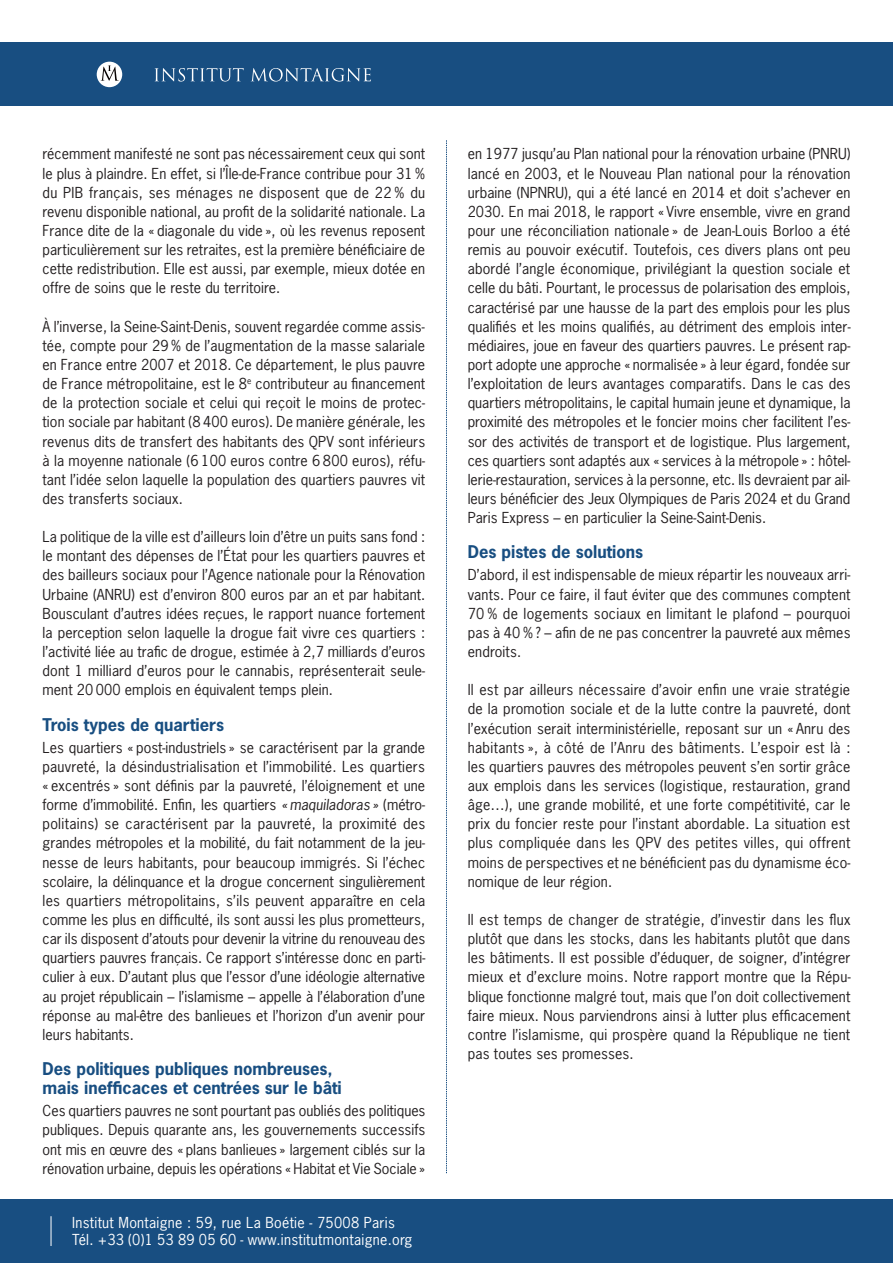
<style>
.page{position:relative;width:893px;height:1263px;background:#fff}
.page>*{position:absolute;margin:0;border:0;box-sizing:border-box;transform-origin:0 0}
.t1{font:700 16.5px/19.2px "News Gothic Std";color:#184e81}
.t2{font:14.25px/19.2px "News Gothic Std";letter-spacing:.005em;color:#231f20;text-align:justify}
.t3{font:14.25px/16.5px "News Gothic Std";letter-spacing:.02em;color:#fff}
.s1{font-style:italic}
</style>
<div class="page">
<div style="left:0;top:1199px;width:893px;height:64px;background:#184e81"></div>
<svg style="left:446px;top:140px;width:1px;height:1034px"></svg>
<div style="left:0;top:43px;width:893px;height:63px;background:#184e81"></div>
<div style="left:97px;top:62px;width:25px;height:25px;background:#fff;border-radius:50%"></div>
<svg style="left:101px;top:65px;width:18px;height:16px"></svg>
<svg style="left:155px;top:68px;width:89px;height:14px"></svg>
<svg style="left:251px;top:68px;width:120px;height:14px"></svg>
<hr style="left:51px;top:1216px;width:1px;height:30px;background:#fff">
<p class="t2" style="left:43px;top:144px;width:384px">récemment manifesté ne sont pas nécessairement ceux qui sont le plus à plaindre. En effet, si l’Île-de-France contribue pour 31 % du PIB français, ses ménages ne disposent que de 22 % du revenu disponible national, au profit de la solidarité nationale. La France dite de la « diagonale du vide », où les revenus reposent particulièrement sur les retraites, est la première bénéficiaire de cette redistribution. Elle est aussi, par exemple, mieux dotée en offre de soins que le reste du territoire.</p>
<p class="t2" style="left:43px;top:317px;width:384px">À l’inverse, la Seine-Saint-Denis, souvent regardée comme assis&shy;tée, compte pour 29 % de l’augmentation de la masse salariale en France entre 2007 et 2018. Ce département, le plus pauvre de France métropolitaine, est le 8<sup>e</sup> contributeur au financement de la protection sociale et celui qui reçoit le moins de protec&shy;tion sociale par habitant (8 400 euros). De manière générale, les revenus dits de transfert des habitants des QPV sont inférieurs à la moyenne nationale (6 100 euros contre 6 800 euros), réfu&shy;tant l’idée selon laquelle la population des quartiers pauvres vit des transferts sociaux.</p>
<p class="t2" style="left:43px;top:527px;width:384px">La politique de la ville est d’ailleurs loin d’être un puits sans fond : le montant des dépenses de l’État pour les quartiers pauvres et des bailleurs sociaux pour l’Agence nationale pour la Rénovation Urbaine (ANRU) est d’environ 800 euros par an et par habitant.<br>Bousculant d’autres idées reçues, le rapport nuance fortement la perception selon laquelle la drogue fait vivre ces quartiers : l’activité liée au trafic de drogue, estimée à 2,7 milliards d’euros dont 1 milliard d’euros pour le cannabis, représenterait seule&shy;ment 20 000 emplois en équivalent temps plein.</p>
<p class="t1" style="left:43px;top:714px;width:183px">Trois types de quartiers</p>
<p class="t2" style="left:43px;top:738px;width:384px">Les quartiers « post-industriels » se caractérisent par la grande pauvreté, la désindustrialisation et l’immobilité. Les quartiers « excentrés » sont définis par la pauvreté, l’éloignement et une forme d’immobilité. Enfin, les quartiers <span class="s1">« maquiladoras »</span> (métro&shy;politains) se caractérisent par la pauvreté, la proximité des grandes métropoles et la mobilité, du fait notamment de la jeu&shy;nesse de leurs habitants, pour beaucoup immigrés. Si l’échec scolaire, la délinquance et la drogue concernent singulièrement les quartiers métropolitains, s’ils peuvent apparaître en cela comme les plus en difficulté, ils sont aussi les plus prometteurs, car ils disposent d’atouts pour devenir la vitrine du renouveau des quartiers pauvres français. Ce rapport s’intéresse donc en parti&shy;culier à eux. D’autant plus que l’essor d’une idéologie alternative au projet républicain – l’islamisme – appelle à l’élaboration d’une réponse au mal-être des banlieues et l’horizon d’un avenir pour leurs habitants.</p>
<p class="t1" style="left:43px;top:1059px;width:301px">Des politiques publiques nombreuses, mais inefficaces et centrées sur le bâti</p>
<p class="t2" style="left:43px;top:1101px;width:384px">Ces quartiers pauvres ne sont pourtant pas oubliés des politiques publiques. Depuis quarante ans, les gouvernements successifs ont mis en œuvre des « plans banlieues » largement ciblés sur la rénovation urbaine, depuis les opérations « Habitat et Vie Sociale »</p>
<p class="t3" style="left:72px;top:1215px;width:342px">Institut Montaigne : 59, rue La Boétie - 75008 Paris<br>Tél. +33 (0)1 53 89 05 60 - www.institutmontaigne.org</p>
<p class="t2" style="left:468px;top:144px;width:384px">en 1977 jusqu’au Plan national pour la rénovation urbaine (PNRU) lancé en 2003, et le Nouveau Plan national pour la rénovation urbaine (NPNRU), qui a été lancé en 2014 et doit s’achever en 2030. En mai 2018, le rapport « Vivre ensemble, vivre en grand pour une réconciliation nationale » de Jean-Louis Borloo a été remis au pouvoir exécutif. Toutefois, ces divers plans ont peu abordé l’angle économique, privilégiant la question sociale et celle du bâti. Pourtant, le processus de polarisation des emplois, caractérisé par une hausse de la part des emplois pour les plus qualifiés et les moins qualifiés, au détriment des emplois inter&shy;médiaires, joue en faveur des quartiers pauvres. Le présent rap&shy;port adopte une approche « normalisée » à leur égard, fondée sur l’exploitation de leurs avantages comparatifs. Dans le cas des quartiers métropolitains, le capital humain jeune et dynamique, la proximité des métropoles et le foncier moins cher facilitent l’es&shy;sor des activités de transport et de logistique. Plus largement, ces quartiers sont adaptés aux « services à la métropole » : hôtel&shy;lerie-restauration, services à la personne, etc. Ils devraient par ail&shy;leurs bénéficier des Jeux Olympiques de Paris 2024 et du Grand Paris Express – en particulier la Seine-Saint-Denis.</p>
<p class="t1" style="left:468px;top:542px;width:177px">Des pistes de solutions</p>
<p class="t2" style="left:468px;top:565px;width:384px">D’abord, il est indispensable de mieux répartir les nouveaux arri&shy;vants. Pour ce faire, il faut éviter que des communes comptent 70 % de logements sociaux en limitant le plafond – pourquoi pas à 40 % ? – afin de ne pas concentrer la pauvreté aux mêmes endroits.</p>
<p class="t2" style="left:468px;top:680px;width:384px">Il est par ailleurs nécessaire d’avoir enfin une vraie stratégie de la promotion sociale et de la lutte contre la pauvreté, dont l’exécution serait interministérielle, reposant sur un « Anru des habitants », à côté de l’Anru des bâtiments. L’espoir est là : les quartiers pauvres des métropoles peuvent s’en sortir grâce aux emplois dans les services (logistique, restauration, grand âge…), une grande mobilité, et une forte compétitivité, car le prix du foncier reste pour l’instant abordable. La situation est plus compliquée dans les QPV des petites villes, qui offrent moins de perspectives et ne bénéficient pas du dynamisme éco&shy;nomique de leur région.</p>
<p class="t2" style="left:468px;top:910px;width:384px">Il est temps de changer de stratégie, d’investir dans les flux plutôt que dans les stocks, dans les habitants plutôt que dans les bâtiments. Il est possible d’éduquer, de soigner, d’intégrer mieux et d’exclure moins. Notre rapport montre que la Répu&shy;blique fonctionne malgré tout, mais que l’on doit collectivement faire mieux. Nous parviendrons ainsi à lutter plus efficacement contre l’islamisme, qui prospère quand la République ne tient pas toutes ses promesses.</p>
</div>
